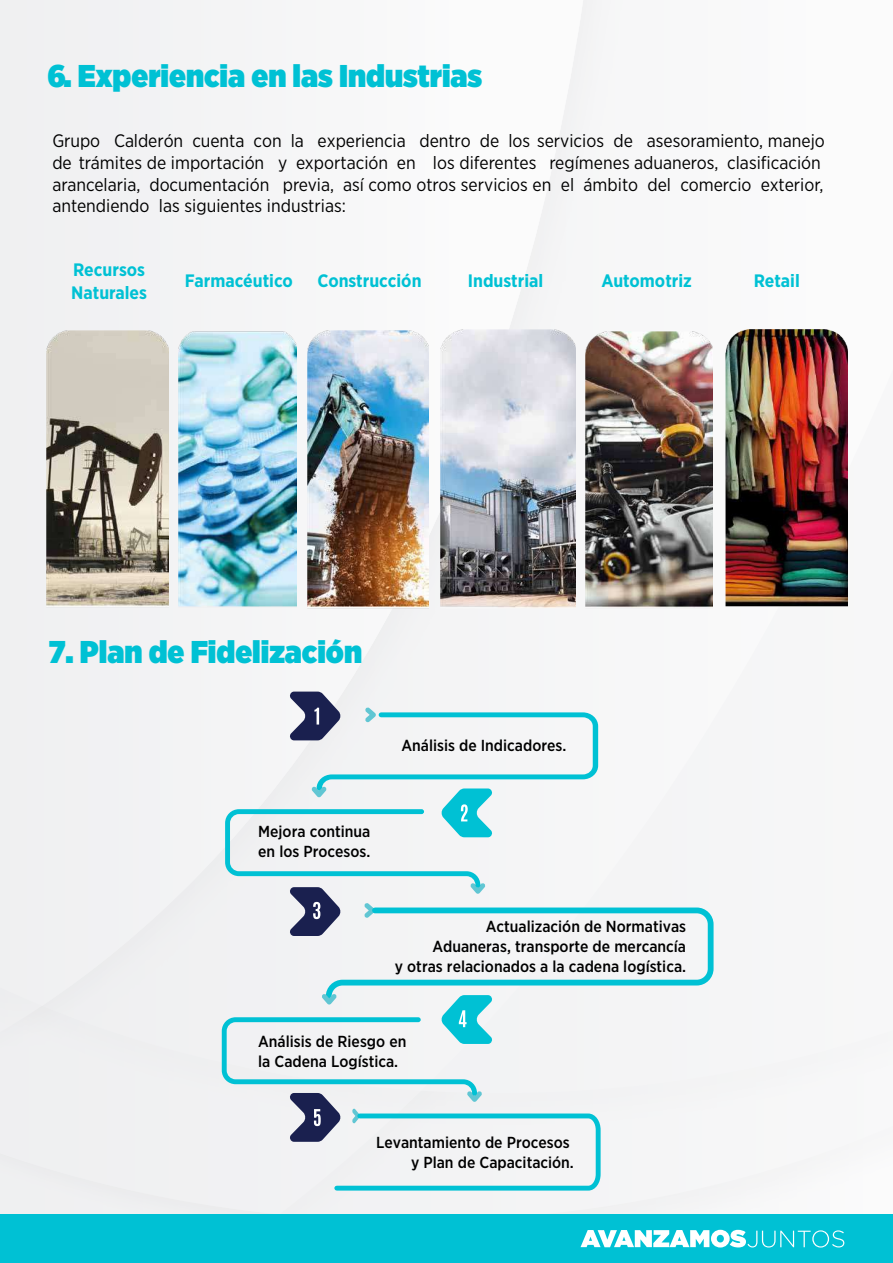
<style>
.page{position:relative;width:893px;height:1263px;background:#fff}
.page>*{position:absolute;margin:0;border:0;box-sizing:border-box;transform-origin:0 0}
.t1{font:900 31.5px "Gotham Narrow";color:#00c1d4}
.t2{font:18px/21.6px "Gotham Narrow";color:#000}
.t3{font:700 18px/22.5px "Gotham Narrow";color:#00c1d4}
.t4{font:500 15.9px/20px "Gotham Narrow";color:#000}
</style>
<div class="page">
<div style="left:0;top:1167px;width:797px;height:47px;background:#f1f1f3"></div>
<div style="left:0;top:0;width:652px;height:1071px;background:#f6f6f7"></div>
<div style="left:0;top:0;width:592px;height:1006px;background:#f3f3f4"></div>
<svg style="left:222px;top:692px;width:494px;height:501px"></svg>
<img style="left:585px;top:332px;width:128px;height:387px">
<img style="left:308px;top:331px;width:120px;height:384px">
<img style="left:178px;top:329px;width:118px;height:392px">
<img style="left:440px;top:329px;width:136px;height:393px">
<img style="left:47px;top:331px;width:121px;height:385px">
<img style="left:725px;top:329px;width:122px;height:278px">
<div style="left:0;top:1214px;width:893px;height:49px;background:#00c1d4"></div>
<svg style="left:580px;top:1230px;width:264px;height:17px"></svg>
<h1 class="t1" style="left:48px;top:55px;width:436px">6. Experiencia en las Industrias</h1>
<p class="t2" style="left:52px;top:130px;width:774px">Grupo Calderón cuenta con la experiencia dentro de los servicios de asesoramiento, manejo de trámites de importación y exportación en los diferentes regímenes aduaneros, clasificación arancelaria, documentación previa, así como otros servicios en el ámbito del comercio exterior, antendiendo las siguientes industrias:</p>
<p class="t3" style="left:71px;top:258px;width:77px">Recursos<br>Naturales</p>
<p class="t3" style="left:185px;top:270px;width:109px">Farmacéutico</p>
<p class="t3" style="left:317px;top:270px;width:106px">Construcción</p>
<p class="t3" style="left:468px;top:270px;width:77px">Industrial</p>
<p class="t3" style="left:601px;top:270px;width:92px">Automotriz</p>
<p class="t3" style="left:754px;top:270px;width:48px">Retail</p>
<h1 class="t1" style="left:49px;top:630px;width:315px">7. Plan de Fidelización</h1>
<p class="t4" style="left:401px;top:735px;width:166px">Análisis de Indicadores.</p>
<p class="t4" style="left:258px;top:822px;width:114px">Mejora continua en los Procesos.</p>
<p class="t4" style="left:395px;top:916px;width:293px;text-align:right">Actualización de Normativas<br>Aduaneras, transporte de mercancía<br>y otras relacionados a la cadena logística.</p>
<p class="t4" style="left:258px;top:1031px;width:150px">Análisis de Riesgo en la Cadena Logística.</p>
<p class="t4" style="left:376px;top:1132px;width:199px;text-align:right">Levantamiento de Procesos y Plan de Capacitación.</p>
</div>
